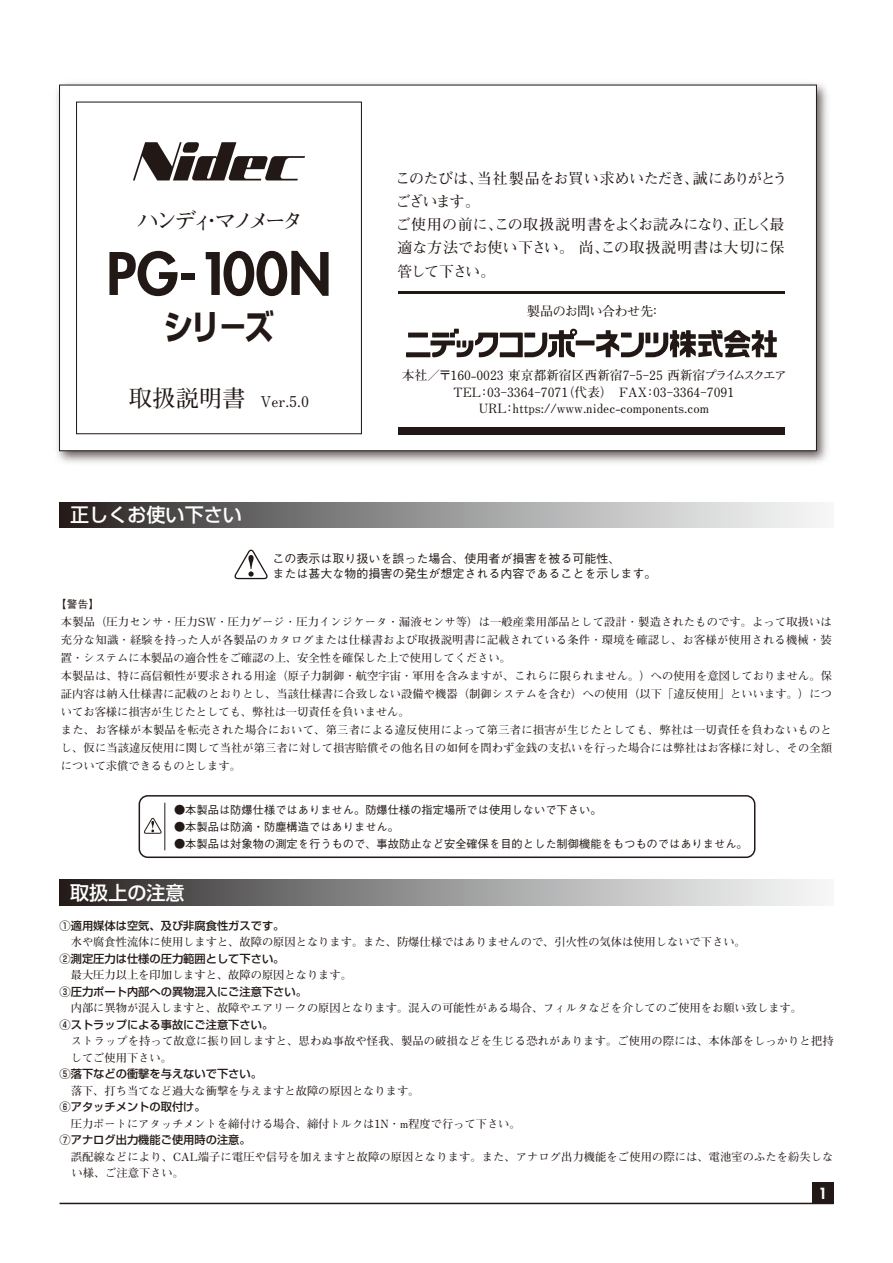
<style>
.page{position:relative;width:893px;height:1263px;background:#fff}
.page>*{position:absolute;margin:0;border:0;box-sizing:border-box;transform-origin:0 0}
.t1{font:800 57px "Futura Std";color:#221815}
.t2{font:700 34.65px "Shin Go Pr 5";color:#221815;scale:.86 1}
.t3{font:700 22.5px "Futo Min A101 Pr 5";letter-spacing:-.23em;color:#221815}
.t4{font:500 19.05px "Shin Go Pr 5";color:#fff}
.t5{font:700 15px/23.2px "Futo Min A101 Pr 5";letter-spacing:-.015em;color:#221815}
.t6{font:800 15px "Futura Std";color:#fff}
.t7{font:700 14.85px "Futo Min A101 Pr 5";color:#221815}
.t8{font:700 13.2px "Futo Min A101 Pr 5";letter-spacing:-.035em;color:#221815}
.t9{font:700 12.75px/16.5px "Futo Min A101 Pr 5";color:#221815;text-align:center}
.t10{font:500 12px/14.4px "Gothic BBB Pr 5";color:#221815}
.t11{font:700 11.25px/18px "Futo Min A101 Pr 5";letter-spacing:.01em;color:#221815}
.t12{font:500 11.25px "Shin Go Pr 5";color:#221815}
.t13{font:500 11.25px "Gothic BBB Pr 5";color:#221815}
.t14{font:500 10.5px "Gothic BBB Pr 5";color:#221815}
.s1{font-size:23.4px}
</style>
<div class="page">
<img style="left:57px;top:83px;width:771px;height:380px">
<div style="left:59px;top:85px;width:758px;height:366px;background:#fff;border:1px solid #221815"></div>
<div style="left:76px;top:102px;width:286px;height:332px;background:#fff;border:1px solid #221815"></div>
<div style="left:398px;top:427px;width:386px;height:7px;background:#221815"></div>
<hr style="left:398px;top:291px;width:386px;height:3px;background:#221815">
<hr style="left:60px;top:1203px;width:773px;height:1px;background:#221815">
<div style="left:812px;top:1182px;width:21px;height:21px;background:#221815"></div>
<svg style="left:234px;top:550px;width:34px;height:30px"></svg>
<svg style="left:60px;top:502px;width:762px;height:26px;background:#949393"></svg>
<svg style="left:60px;top:880px;width:762px;height:25px;background:#949393"></svg>
<svg style="left:133px;top:142px;width:172px;height:38px"></svg>
<svg style="left:406px;top:328px;width:371px;height:29px"></svg>
<hr style="left:165px;top:803px;width:1px;height:47px;background:#221815">
<svg style="left:144px;top:818px;width:18px;height:16px"></svg>
<div style="left:139px;top:795px;width:616px;height:63px;border:2px solid #221815;border-radius:9px"></div>
<h3 class="t3" style="left:137px;top:203px;width:169px">ハンディ・マノメータ</h3>
<h1 class="t1" style="left:106px;top:238px;width:227px">PG-100N</h1>
<h2 class="t2" style="left:164px;top:299px;width:130px">シリ－ズ</h2>
<h3 class="t7" style="left:129px;top:389px;width:182px"><span class="s1">取扱説明書</span>　Ver.5.0</h3>
<h3 class="t4" style="left:70px;top:499px;width:173px">正しくお使い下さい</h3>
<h3 class="t5" style="left:396px;top:165px;width:393px">このたびは、当社製品をお買い求めいただき、誠にありがとうございます。<br>ご使用の前に、この取扱説明書をよくお読みになり、正しく最適な方法でお使い下さい。 尚、この取扱説明書は大切に保管して下さい。</h3>
<p class="t8" style="left:527px;top:300px;width:136px">製品のお問い合わせ先：</p>
<p class="t9" style="left:402px;top:366px;width:387px">本社／〒160-0023 東京都新宿区西新宿7-5-25 西新宿プライムスクエア<br>TEL：03-3364-7071（代表）　FAX：03-3364-7091<br>URL：https://www.nidec-components.com</p>
<p class="t10" style="left:273px;top:550px;width:385px">この表示は取り扱いを誤った場合、使用者が損害を被る可能性、<br>または甚大な物的損害の発生が想定される内容であることを示します。</p>
<p class="t14" style="left:56px;top:596px;width:45px">【警告】</p>
<p class="t11" style="left:61px;top:612px;width:773px">本製品（圧力センサ・圧力SW・圧力ゲージ・圧力インジケータ・漏液センサ等）は一般産業用部品として設計・製造されたものです。よって取扱いは充分な知識・経験を持った人が各製品のカタログまたは仕様書および取扱説明書に記載されている条件・環境を確認し、お客様が使用される機械・装置・システムに本製品の適合性をご確認の上、安全性を確保した上で使用してください。<br>本製品は、特に高信頼性が要求される用途（原子力制御・航空宇宙・軍用を含みますが、これらに限られません。）への使用を意図しておりません。保証内容は納入仕様書に記載のとおりとし、当該仕様書に合致しない設備や機器（制御システムを含む）への使用（以下「違反使用」といいます。）についてお客様に損害が生じたとしても、弊社は一切責任を負いません。<br>また、お客様が本製品を転売された場合において、第三者による違反使用によって第三者に損害が生じたとしても、弊社は一切責任を負わないものとし、仮に当該違反使用に関して当社が第三者に対して損害賠償その他名目の如何を問わず金銭の支払いを行った場合には弊社はお客様に対し、その全額について求償できるものとします。</p>
<p class="t13" style="left:174px;top:801px;width:429px">●本製品は防爆仕様ではありません。防爆仕様の指定場所では使用しないで下さい。</p>
<p class="t13" style="left:174px;top:818px;width:226px">●本製品は防滴・防塵構造ではありません。</p>
<p class="t13" style="left:174px;top:834px;width:575px">●本製品は対象物の測定を行うもので、事故防止など安全確保を目的とした制御機能をもつものではありません。</p>
<h3 class="t4" style="left:70px;top:877px;width:116px">取扱上の注意</h3>
<p class="t12" style="left:60px;top:916px;width:226px">①適用媒体は空気、及び非腐食性ガスです。</p>
<p class="t11" style="left:60px;top:932px;width:688px">　水や腐食性流体に使用しますと、故障の原因となります。また、防爆仕様ではありませんので、引火性の気体は使用しないで下さい。</p>
<p class="t12" style="left:60px;top:949px;width:226px">②測定圧力は仕様の圧力範囲として下さい。</p>
<p class="t11" style="left:60px;top:965px;width:294px">　最大圧力以上を印加しますと、故障の原因となります。</p>
<p class="t12" style="left:60px;top:982px;width:249px">③圧力ポート内部への異物混入にご注意下さい。</p>
<p class="t11" style="left:60px;top:998px;width:744px">　内部に異物が混入しますと、故障やエアリークの原因となります。混入の可能性がある場合、フィルタなどを介してのご使用をお願い致します。</p>
<p class="t12" style="left:60px;top:1015px;width:215px">④ストラップによる事故にご注意下さい。</p>
<p class="t11" style="left:71px;top:1031px;width:764px;line-height:16.5px;text-indent:-11px">　ストラップを持って故意に振り回しますと、思わぬ事故や怪我、製品の破損などを生じる恐れがあります。ご使用の際には、本体部をしっかりと把持してご使用下さい。</p>
<p class="t12" style="left:60px;top:1064px;width:204px">⑤落下などの衝撃を与えないで下さい。</p>
<p class="t11" style="left:60px;top:1080px;width:361px">　落下、打ち当てなど過大な衝撃を与えますと故障の原因となります。</p>
<p class="t12" style="left:60px;top:1097px;width:148px">⑥アタッチメントの取付け。</p>
<p class="t11" style="left:60px;top:1113px;width:463px">　圧力ポートにアタッチメントを締付ける場合、締付トルクは1N・m程度で行って下さい。</p>
<p class="t12" style="left:60px;top:1130px;width:193px">⑦アナログ出力機能ご使用時の注意。</p>
<p class="t11" style="left:72px;top:1147px;width:763px;line-height:16.5px;text-indent:-12px">　誤配線などにより、CAL端子に電圧や信号を加えますと故障の原因となります。また、アナログ出力機能をご使用の際には、電池室のふたを紛失しない様、ご注意下さい。</p>
<h3 class="t6" style="left:818px;top:1184px;width:10px">1</h3>
</div>
